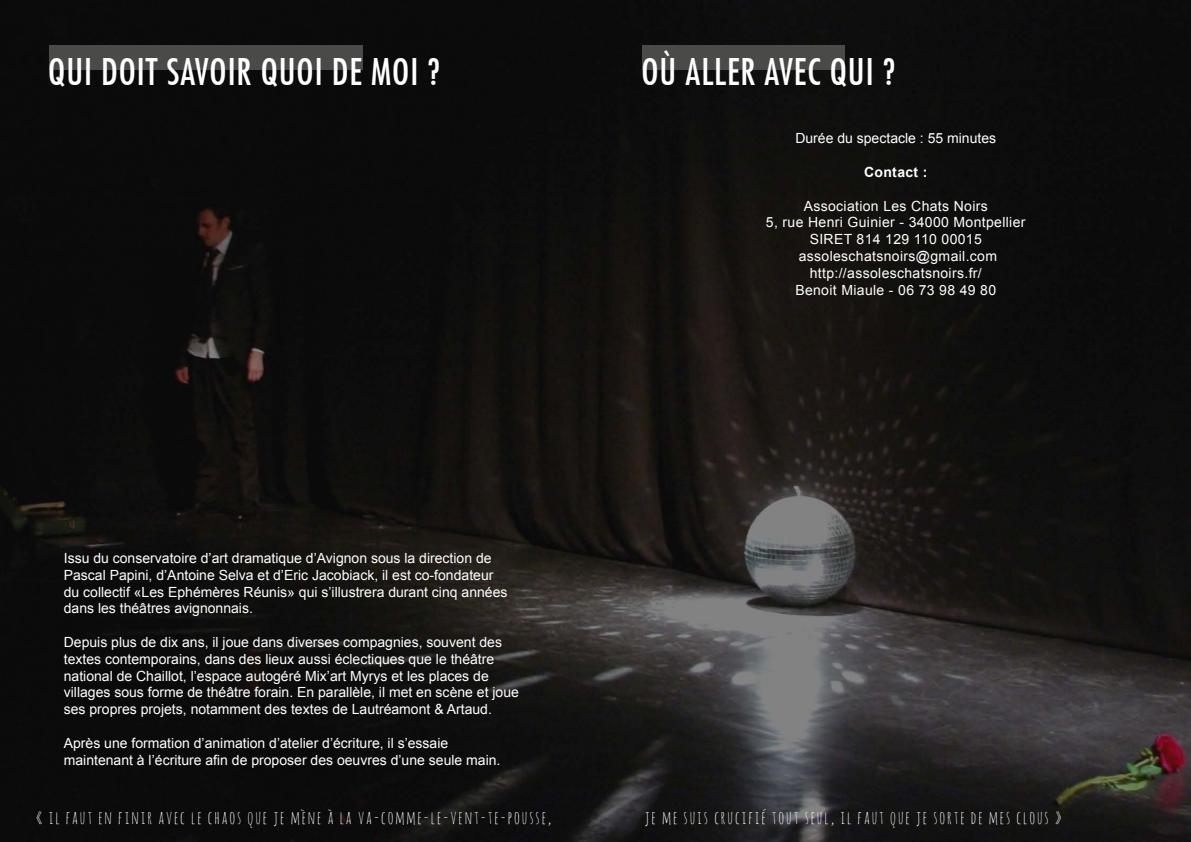
<style>
.page{position:relative;width:1191px;height:842px;background:#fff}
.page>*{position:absolute;margin:0;border:0;box-sizing:border-box;transform-origin:0 0}
.t1{font:500 condensed 36px "Futura";letter-spacing:.025em;color:#fff}
.t2{font:18px "Amatic SC";letter-spacing:.1em;color:#fff}
.t3{font:14px/16.8px "Arial";color:#fff}
.t4{font:14px/16.8px "Arial";letter-spacing:.025em;color:#fff;text-align:center}
.t5{font:700 14px "Arial";letter-spacing:.025em;color:#fff}
</style>
<div class="page">
<img style="left:0;top:0;width:1191px;height:842px">
<div style="left:50px;top:45px;width:313px;height:25px;background:#4a4a49"></div>
<div style="left:642px;top:45px;width:203px;height:25px;background:#4a4a49"></div>
<h1 class="t1" style="left:48px;top:50px;width:393px">QUI DOIT SAVOIR QUOI DE MOI ?</h1>
<h1 class="t1" style="left:641px;top:50px;width:255px">OÙ ALLER AVEC QUI ?</h1>
<p class="t3" style="left:64px;top:550px;width:445px">Issu du conservatoire d’art dramatique d’Avignon sous la direction de Pascal Papini, d’Antoine Selva et d’Eric Jacobiack, il est co-fondateur du collectif «Les Ephémères Réunis» qui s’illustrera durant cinq années dans les théâtres avignonnais.</p>
<p class="t3" style="left:64px;top:634px;width:456px">Depuis plus de dix ans, il joue dans diverses compagnies, souvent des textes contemporains, dans des lieux aussi éclectiques que le théâtre national de Chaillot, l’espace autogéré Mix’art Myrys et les places de villages sous forme de théâtre forain. En parallèle, il met en scène et joue ses propres projets, notamment des textes de Lautréamont &amp; Artaud.</p>
<p class="t3" style="left:64px;top:734px;width:438px">Après une formation d’animation d’atelier d’écriture, il s’essaie maintenant à l’écriture afin de proposer des oeuvres d’une seule main.</p>
<p class="t3" style="left:795px;top:130px;width:202px">Durée du spectacle : 55 minutes</p>
<p class="t5" style="left:864px;top:162px;width:65px">Contact :</p>
<p class="t4" style="left:766px;top:197px;width:261px">Association Les Chats Noirs<br>5, rue Henri Guinier - 34000 Montpellier<br>SIRET 814 129 110 00015 assoleschatsnoirs@gmail.com http://assoleschatsnoirs.fr/<br>Benoit Miaule - 06 73 98 49 80</p>
<p class="t2" style="left:36px;top:806px;width:517px">« IL FAUT EN FINIR AVEC LE CHAOS QUE JE MÈNE À LA VA-COMME-LE-VENT-TE-POUSSE,</p>
<p class="t2" style="left:644px;top:806px;width:418px">JE ME SUIS CRUCIFIÉ TOUT SEUL, IL FAUT QUE JE SORTE DE MES CLOUS »</p>
</div>
